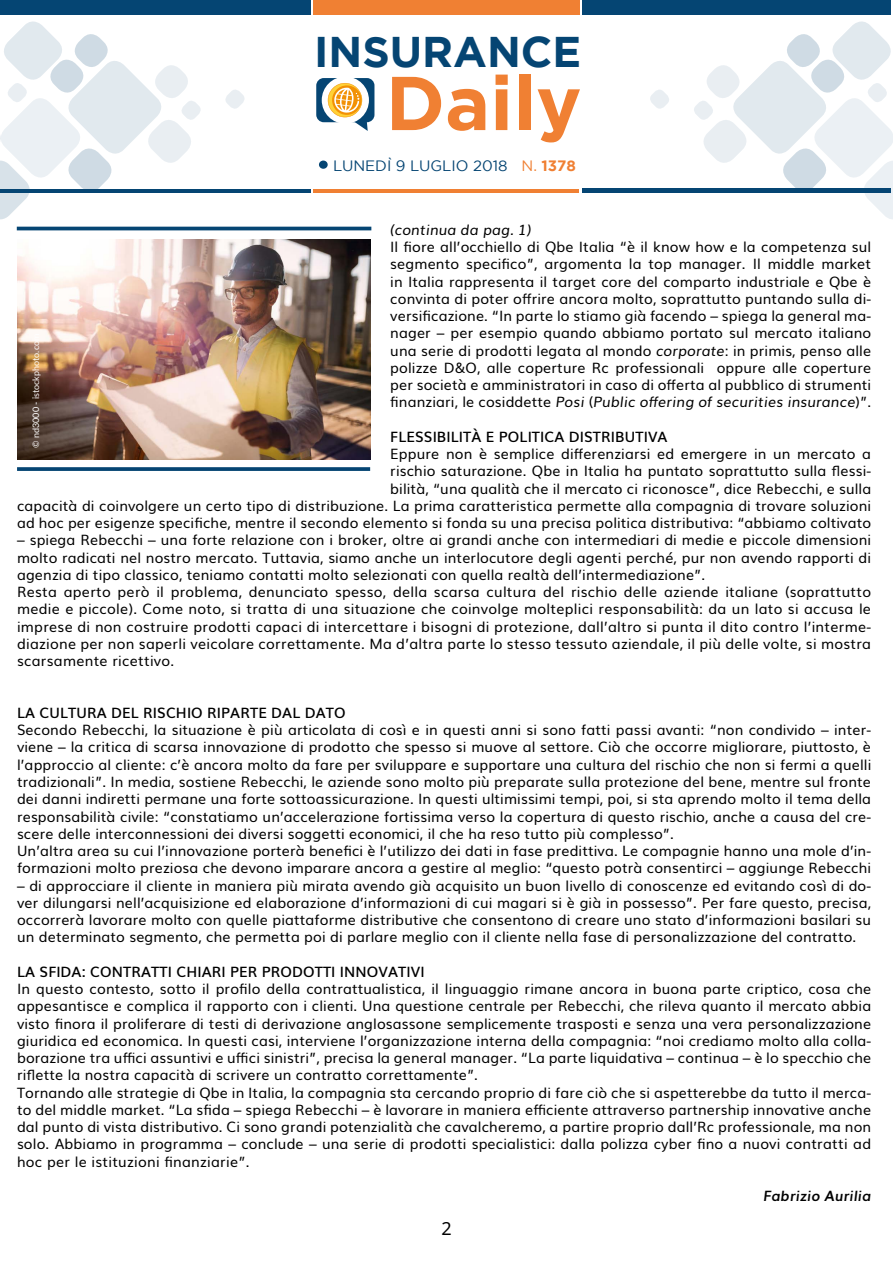
<style>
.page{position:relative;width:893px;height:1263px;background:#fff}
.page>*{position:absolute;margin:0;border:0;box-sizing:border-box;transform-origin:0 0}
.t1{font:700 76.05px "Gotham";color:#f08033}
.t2{font:700 42.9px "Gotham";color:#054573}
.t3{font:18px "Noto Sans";color:#000}
.t4{font:15px "Gotham";color:#054573}
.t5{font:14.25px/17.2px "Muli";letter-spacing:.01em;color:#000}
.t6{font:600 14.25px "Muli";letter-spacing:.01em;color:#000}
.t7{font:italic 14.25px "Muli";letter-spacing:.01em;color:#000}
.t8{font:italic 700 14.25px "Muli";letter-spacing:.02em;color:#000}
.t9{font:9px "Lato";color:#fff}
.s1{color:#f08033}
.s2{font-weight:700;color:#f08033}
.s3{font-style:italic}
</style>
<div class="page">
<div style="left:0;top:0;width:310px;height:15px;background:#054573"></div>
<div style="left:583px;top:0;width:308px;height:14px;background:#054573"></div>
<div style="left:313px;top:0;width:267px;height:15px;background:#f08033"></div>
<hr style="left:0;top:189px;width:310px;height:3px;background:#054573">
<hr style="left:583px;top:188px;width:308px;height:4px;background:#054573">
<hr style="left:314px;top:189px;width:265px;height:3px;background:#f08033">
<div style="left:316px;top:78px;width:58px;height:44px;background:#054573;border-radius:8px"></div>
<div style="left:322px;top:77px;width:47px;height:47px;background:#fff;border-radius:50%"></div>
<svg style="left:328px;top:83px;width:40px;height:48px"></svg>
<div style="left:319px;top:161px;width:9px;height:8px;background:#054573;border-radius:50%"></div>
<svg style="left:225px;top:90px;width:20px;height:19px"></svg>
<svg style="left:650px;top:90px;width:19px;height:19px"></svg>
<svg style="left:691px;top:21px;width:202px;height:198px"></svg>
<svg style="left:0;top:21px;width:203px;height:199px"></svg>
<img style="left:17px;top:239px;width:354px;height:220px">
<hr style="left:17px;top:227px;width:354px;height:3px;background:#054573">
<svg style="left:17px;top:467px;width:353px;height:4px"></svg>
<h2 class="t2" style="left:314px;top:27px;width:269px">INSURANCE</h2>
<h1 class="t1" style="left:386px;top:59px;width:197px">Daily</h1>
<p class="t4" style="left:333px;top:157px;width:244px">LUNEDÌ 9 LUGLIO 2018 <span class="s1">N.</span> <span class="s2">1378</span></p>
<p class="t7" style="left:390px;top:218px;width:143px">(continua da pag. 1)</p>
<p class="t5" style="left:390px;top:237px;width:482px;text-align:justify">Il fiore all’occhiello di Qbe Italia “è il know how e la competenza sul segmento specifico”, argomenta la top manager. Il middle market in Italia rappresenta il target core del comparto industriale e Qbe è convinta di poter offrire ancora molto, soprattutto puntando sulla di&shy;versificazione. “In parte lo stiamo già facendo – spiega la general ma&shy;nager – per esempio quando abbiamo portato sul mercato italiano una serie di prodotti legata al mondo <span class="s3">corporate</span>: in primis, penso alle polizze D&amp;O, alle coperture Rc professionali oppure alle coperture per società e amministratori in caso di offerta al pubblico di strumenti finanziari, le cosiddette <span class="s3">Posi</span> (<span class="s3">Public offering of securities insurance</span>)”.</p>
<p class="t6" style="left:390px;top:425px;width:279px">FLESSIBILITÀ E POLITICA DISTRIBUTIVA</p>
<p class="t5" style="left:17px;top:444px;width:856px;text-align:right">Eppure non è semplice differenziarsi ed emergere in un mercato a<br>rischio saturazione. Qbe in Italia ha puntato soprattutto sulla flessi-<br>bilità, “una qualità che il mercato ci riconosce”, dice Rebecchi, e sulla<br>capacità di coinvolgere un certo tipo di distribuzione. La prima caratteristica permette alla compagnia di trovare soluzioni ad hoc per esigenze specifiche, mentre il secondo elemento si fonda su una precisa politica distributiva: “abbiamo coltivato</p>
<p class="t5" style="left:17px;top:530px;width:856px">– spiega Rebecchi – una forte relazione con i broker, oltre ai grandi anche con intermediari di medie e piccole dimensioni molto radicati nel nostro mercato. Tuttavia, siamo anche un interlocutore degli agenti perché, pur non avendo rapporti di agenzia di tipo classico, teniamo contatti molto selezionati con quella realtà dell’intermediazione”.<br>Resta aperto però il problema, denunciato spesso, della scarsa cultura del rischio delle aziende italiane (soprattutto medie e piccole). Come noto, si tratta di una situazione che coinvolge molteplici responsabilità: da un lato si accusa le imprese di non costruire prodotti capaci di intercettare i bisogni di protezione, dall’altro si punta il dito contro l’interme&shy;diazione per non saperli veicolare correttamente. Ma d’altra parte lo stesso tessuto aziendale, il più delle volte, si mostra scarsamente ricettivo.</p>
<p class="t9" style="left:29px;top:448px;width:116px;rotate:-90deg">© nd3000 - istockphoto.com</p>
<p class="t6" style="left:17px;top:701px;width:330px">LA CULTURA DEL RISCHIO RIPARTE DAL DATO</p>
<p class="t5" style="left:17px;top:720px;width:856px">Secondo Rebecchi, la situazione è più articolata di così e in questi anni si sono fatti passi avanti: “non condivido – inter&shy;viene – la critica di scarsa innovazione di prodotto che spesso si muove al settore. Ciò che occorre migliorare, piuttosto, è l’approccio al cliente: c’è ancora molto da fare per sviluppare e supportare una cultura del rischio che non si fermi a quelli tradizionali”. In media, sostiene Rebecchi, le aziende sono molto più preparate sulla protezione del bene, mentre sul fronte dei danni indiretti permane una forte sottoassicurazione. In questi ultimissimi tempi, poi, si sta aprendo molto il tema della responsabilità civile: “constatiamo un’accelerazione fortissima verso la copertura di questo rischio, anche a causa del cre&shy;scere delle interconnessioni dei diversi soggetti economici, il che ha reso tutto più complesso”.<br>Un’altra area su cui l’innovazione porterà benefici è l’utilizzo dei dati in fase predittiva. Le compagnie hanno una mole d’in&shy;formazioni molto preziosa che devono imparare ancora a gestire al meglio: “questo potrà consentirci – aggiunge Rebecchi</p>
<p class="t5" style="left:17px;top:876px;width:856px;text-align:justify">– di approcciare il cliente in maniera più mirata avendo già acquisito un buon livello di conoscenze ed evitando così di do&shy;ver dilungarsi nell’acquisizione ed elaborazione d’informazioni di cui magari si è già in possesso”. Per fare questo, precisa, occorrerà lavorare molto con quelle piattaforme distributive che consentono di creare uno stato d’informazioni basilari su un determinato segmento, che permetta poi di parlare meglio con il cliente nella fase di personalizzazione del contratto.</p>
<p class="t6" style="left:17px;top:960px;width:409px">LA SFIDA: CONTRATTI CHIARI PER PRODOTTI INNOVATIVI</p>
<p class="t5" style="left:17px;top:979px;width:856px">In questo contesto, sotto il profilo della contrattualistica, il linguaggio rimane ancora in buona parte criptico, cosa che appesantisce e complica il rapporto con i clienti. Una questione centrale per Rebecchi, che rileva quanto il mercato abbia visto finora il proliferare di testi di derivazione anglosassone semplicemente trasposti e senza una vera personalizzazione giuridica ed economica. In questi casi, interviene l’organizzazione interna della compagnia: “noi crediamo molto alla colla&shy;borazione tra uffici assuntivi e uffici sinistri”, precisa la general manager. “La parte liquidativa – continua – è lo specchio che riflette la nostra capacità di scrivere un contratto correttamente”.<br>Tornando alle strategie di Qbe in Italia, la compagnia sta cercando proprio di fare ciò che si aspetterebbe da tutto il merca&shy;to del middle market. “La sfida – spiega Rebecchi – è lavorare in maniera efficiente attraverso partnership innovative anche dal punto di vista distributivo. Ci sono grandi potenzialità che cavalcheremo, a partire proprio dall’Rc professionale, ma non solo. Abbiamo in programma – conclude – una serie di prodotti specialistici: dalla polizza cyber fino a nuovi contratti ad hoc per le istituzioni finanziarie”.</p>
<p class="t8" style="left:763px;top:1184px;width:109px">Fabrizio Aurilia</p>
<p class="t3" style="left:441px;top:1216px;width:12px">2</p>
</div>
